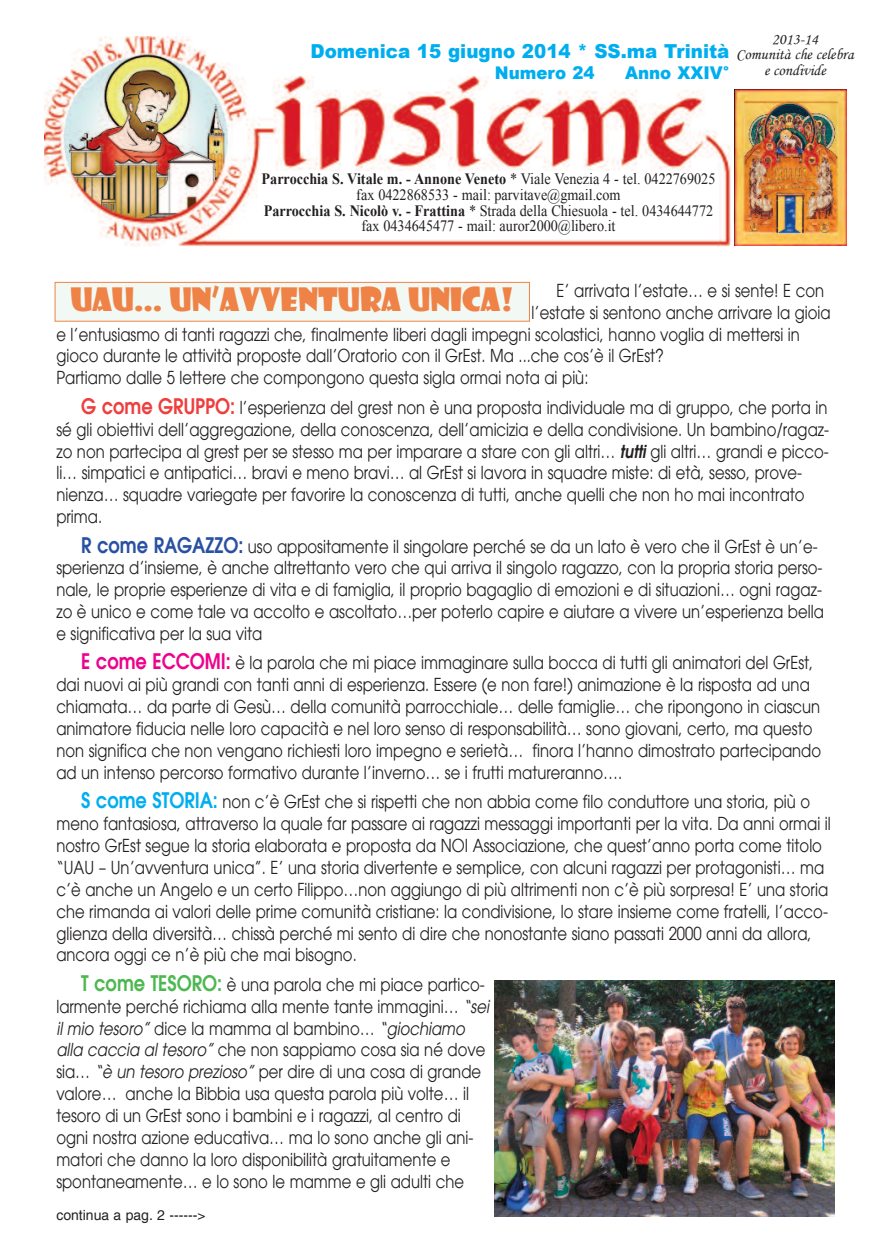
<style>
.page{position:relative;width:874px;height:1241px;background:#fff}
.page>*{position:absolute;margin:0;border:0;box-sizing:border-box;transform-origin:0 0}
.t1{font:31.5px "Showcard Gothic";color:#ef8347}
.t2{font:900 19.25px "Arial";color:#00aeef;scale:.95 1}
.t3{font:17.5px/21.9px "Avant Garde";color:#231f20;scale:.85 1}
.t4{font:900 17.5px "Arial";color:#00aeef;scale:.95 1}
.t5{font:15.75px/15.8px "Times New Roman";color:#231f20;text-align:center;scale:.9 1}
.t6{font:15.75px/15.8px "Monotype Corsiva";color:#231f20;text-align:center}
.t7{font:14px "Helvetica";color:#231f20}
.s1{font-weight:700}
.s2{font-weight:600;font-size:21px;color:#ee3f3e}
.s3{font-weight:600;font-style:italic}
.s4{font-weight:600;font-size:21px;color:#2951a3}
.s5{font-weight:600;font-size:21px;color:#ed028c}
.s6{font-weight:600;font-size:21px;color:#00aeef}
.s7{font-weight:600;font-size:21px;color:#4db850}
.s8{font-style:italic}
</style>
<div class="page">
<img style="left:45px;top:36px;width:686px;height:210px">
<div style="left:258px;top:171px;width:460px;height:68px;background:#fff"></div>
<img style="left:734px;top:89px;width:112px;height:156px">
<div style="left:55px;top:283px;width:473px;height:38px;background:#f2f9f4"></div>
<div style="left:55px;top:282px;width:474px;height:39px;border:1px solid #ef8347"></div>
<img style="left:494px;top:980px;width:339px;height:235px">
<p class="t2" style="left:310px;top:37px;width:442px">Domenica 15 giugno 2014 * SS.ma Trinità</p>
<p class="t4" style="left:494px;top:60px;width:106px">Numero 24</p>
<p class="t4" style="left:624px;top:60px;width:111px">Anno XXIV°</p>
<p class="t6" style="left:736px;top:32px;width:119px">2013-14<br>Comunità che celebra e condivide</p>
<p class="t5" style="left:261px;top:171px;width:505px"><span class="s1">Parrocchia S. Vitale m. - Annone Veneto</span> * Viale Venezia 4 - tel. 0422769025 fax 0422868533 - mail: parvitave@gmail.com<br><span class="s1">Parrocchia S. Nicolò v. - Frattina</span> * Strada della Chiesuola - tel. 0434644772 fax 0434645477 - mail: auror2000@libero.it</p>
<p class="t3" style="left:556px;top:279px;width:316px">E’ arrivata l’estate… e si sente! E con</p>
<p class="t3" style="left:531px;top:301px;width:353px">l’estate si sentono anche arrivare la gioia</p>
<p class="t3" style="left:56px;top:323px;width:875px">e l’entusiasmo di tanti ragazzi che, finalmente liberi dagli impegni scolastici, hanno voglia di mettersi in</p>
<p class="t3" style="left:56px;top:345px;width:716px">gioco durante le attività proposte dall’Oratorio con il GrEst. Ma ...che cos’è il GrEst?</p>
<p class="t3" style="left:56px;top:367px;width:627px">Partiamo dalle 5 lettere che compongono questa sigla ormai nota ai più:</p>
<p class="t3" style="left:56px;top:396px;width:910px;text-indent:25px"><span class="s2">G come GRUPPO:</span> l’esperienza del grest non è una proposta individuale ma di gruppo, che porta in sé gli obiettivi dell’aggregazione, della conoscenza, dell’amicizia e della condivisione. Un bambino/ragaz&shy;zo non partecipa al grest per se stesso ma per imparare a stare con gli altri… <span class="s3">tutti</span> gli altri… grandi e picco&shy;li… simpatici e antipatici… bravi e meno bravi… al GrEst si lavora in squadre miste: di età, sesso, prove&shy;nienza… squadre variegate per favorire la conoscenza di tutti, anche quelli che non ho mai incontrato prima.</p>
<p class="t3" style="left:56px;top:535px;width:904px;text-indent:25px"><span class="s4">R come RAGAZZO:</span> uso appositamente il singolare perché se da un lato è vero che il GrEst è un’e&shy;sperienza d’insieme, è anche altrettanto vero che qui arriva il singolo ragazzo, con la propria storia perso&shy;nale, le proprie esperienze di vita e di famiglia, il proprio bagaglio di emozioni e di situazioni… ogni ragaz&shy;zo è unico e come tale va accolto e ascoltato…per poterlo capire e aiutare a vivere un’esperienza bella e significativa per la sua vita</p>
<p class="t3" style="left:56px;top:651px;width:900px;text-indent:25px"><span class="s5">E come ECCOMI:</span> è la parola che mi piace immaginare sulla bocca di tutti gli animatori del GrEst, dai nuovi ai più grandi con tanti anni di esperienza. Essere (e non fare!) animazione è la risposta ad una chiamata… da parte di Gesù… della comunità parrocchiale… delle famiglie… che ripongono in ciascun animatore fiducia nelle loro capacità e nel loro senso di responsabilità… sono giovani, certo, ma questo non significa che non vengano richiesti loro impegno e serietà… finora l’hanno dimostrato partecipando ad un intenso percorso formativo durante l’inverno… se i frutti matureranno….</p>
<p class="t3" style="left:56px;top:790px;width:912px;text-indent:25px"><span class="s6">S come STORIA:</span> non c’è GrEst che si rispetti che non abbia come filo conduttore una storia, più o meno fantasiosa, attraverso la quale far passare ai ragazzi messaggi importanti per la vita. Da anni ormai il nostro GrEst segue la storia elaborata e proposta da NOI Associazione, che quest’anno porta come titolo “UAU – Un’avventura unica”. E’ una storia divertente e semplice, con alcuni ragazzi per protagonisti… ma c’è anche un Angelo e un certo Filippo…non aggiungo di più altrimenti non c’è più sorpresa! E’ una storia che rimanda ai valori delle prime comunità cristiane: la condivisione, lo stare insieme come fratelli, l’acco&shy;glienza della diversità… chissà perché mi sento di dire che nonostante siano passati 2000 anni da allora, ancora oggi ce n’è più che mai bisogno.</p>
<p class="t3" style="left:56px;top:973px;width:510px;text-indent:25px"><span class="s7">T come TESORO:</span> è una parola che mi piace partico&shy;larmente perché richiama alla mente tante immagini… <span class="s8">“sei il mio tesoro”</span> dice la mamma al bambino… <span class="s8">“giochiamo alla caccia al tesoro”</span> che non sappiamo cosa sia né dove sia… <span class="s8">“è un tesoro prezioso”</span> per dire di una cosa di grande valore… anche la Bibbia usa questa parola più volte… il tesoro di un GrEst sono i bambini e i ragazzi, al centro di ogni nostra azione educativa… ma lo sono anche gli ani&shy;matori che danno la loro disponibilità gratuitamente e spontaneamente… e lo sono le mamme e gli adulti che</p>
<h1 class="t1" style="left:70px;top:286px;width:445px">UAU... UN’AVVENTURA UNICA!</h1>
<p class="t7" style="left:56px;top:1206px;width:151px">continua a pag. 2 ------&gt;</p>
</div>
